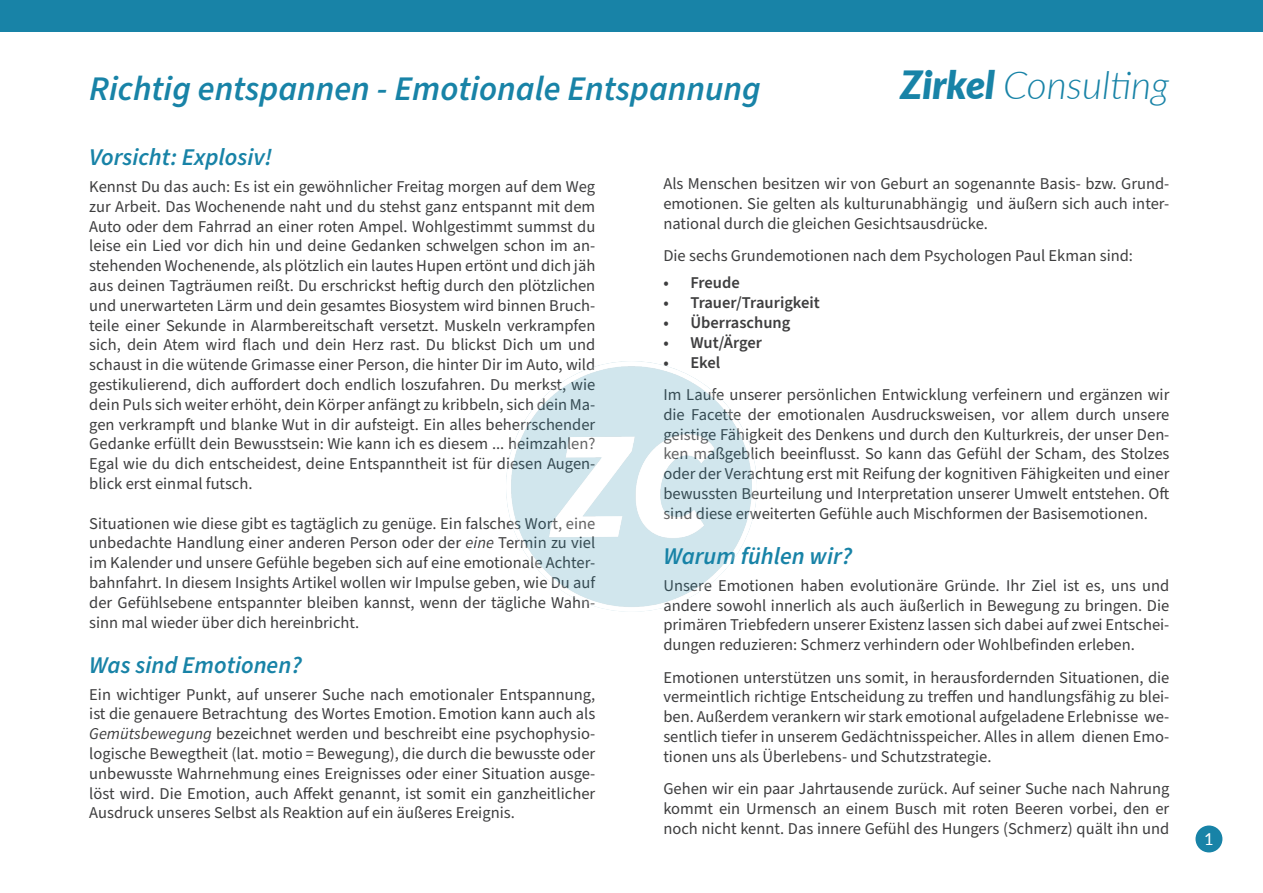
<style>
.page{position:relative;width:1263px;height:893px;background:#fff}
.page>*{position:absolute;margin:0;border:0;box-sizing:border-box;transform-origin:0 0}
.t1{font:italic 300 38.85px "Lato";color:#1883a7}
.t2{font:italic 600 34.5px "Source Sans Pro";color:#1883a7}
.t3{font:italic 600 24px "Source Sans Pro";color:#1883a7}
.t4{font:16.5px/19.8px "Source Sans Pro";color:#3e3e3f;text-align:justify}
.t5{font:600 16.5px "Source Sans Pro";color:#3e3e3f}
.t6{font:16.5px "Lato";color:#fff}
.s1{font-weight:900}
.s2{font-style:italic}
</style>
<div class="page">
<div style="left:0;top:0;width:1263px;height:32px;background:#1883a7"></div>
<div style="left:1195px;top:825px;width:27px;height:27px;background:#1883a7;border-radius:50%"></div>
<img style="left:506px;top:361px;width:251px;height:251px;border-radius:125px">
<p class="t2" style="left:89px;top:65px;width:673px">Richtig entspannen - Emotionale Entspannung</p>
<p class="t1" style="left:900px;top:58px;width:270px"><span class="s1">Zirkel</span> Consulting</p>
<p class="t3" style="left:89px;top:141px;width:184px">Vorsicht: Explosiv!</p>
<p class="t4" style="left:89px;top:177px;width:508px">Kennst Du das auch: Es ist ein gewöhnlicher Freitag morgen auf dem Weg zur Arbeit. Das Wochenende naht und du stehst ganz entspannt mit dem Auto oder dem Fahrrad an einer roten Ampel. Wohlgestimmt summst du leise ein Lied vor dich hin und deine Gedanken schwelgen schon im an&shy;stehenden Wochenende, als plötzlich ein lautes Hupen ertönt und dich jäh aus deinen Tagträumen reißt. Du erschrickst heftig durch den plötzlichen und unerwarteten Lärm und dein gesamtes Biosystem wird binnen Bruch&shy;teile einer Sekunde in Alarmbereitschaft versetzt. Muskeln verkrampfen sich, dein Atem wird flach und dein Herz rast. Du blickst Dich um und schaust in die wütende Grimasse einer Person, die hinter Dir im Auto, wild gestikulierend, dich auffordert doch endlich loszufahren. Du merkst, wie dein Puls sich weiter erhöht, dein Körper anfängt zu kribbeln, sich dein Ma&shy;gen verkrampft und blanke Wut in dir aufsteigt. Ein alles beherrschender Gedanke erfüllt dein Bewusstsein: Wie kann ich es diesem ... heimzahlen?<br>Egal wie du dich entscheidest, deine Entspanntheit ist für diesen Augen&shy;blick erst einmal futsch.</p>
<p class="t4" style="left:89px;top:514px;width:507px">Situationen wie diese gibt es tagtäglich zu genüge. Ein falsches Wort, eine unbedachte Handlung einer anderen Person oder der <span class="s2">eine</span> Termin zu viel im Kalender und unsere Gefühle begeben sich auf eine emotionale Achter&shy;bahnfahrt. In diesem Insights Artikel wollen wir Impulse geben, wie Du auf der Gefühlsebene entspannter bleiben kannst, wenn der tägliche Wahn&shy;sinn mal wieder über dich hereinbricht.</p>
<p class="t3" style="left:89px;top:648px;width:214px">Was sind Emotionen?</p>
<p class="t4" style="left:89px;top:685px;width:507px">Ein wichtiger Punkt, auf unserer Suche nach emotionaler Entspannung, ist die genauere Betrachtung des Wortes Emotion. Emotion kann auch als <span class="s2">Gemütsbewegung</span> bezeichnet werden und beschreibt eine psychophysio&shy;logische Bewegtheit (lat. motio = Bewegung), die durch die bewusste oder unbewusste Wahrnehmung eines Ereignisses oder einer Situation ausge&shy;löst wird. Die Emotion, auch Affekt genannt, ist somit ein ganzheitlicher Ausdruck unseres Selbst als Reaktion auf ein äußeres Ereignis.</p>
<p class="t4" style="left:663px;top:174px;width:507px">Als Menschen besitzen wir von Geburt an sogenannte Basis- bzw. Grund&shy;emotionen. Sie gelten als kulturunabhängig und äußern sich auch inter&shy;national durch die gleichen Gesichtsausdrücke.</p>
<p class="t4" style="left:663px;top:246px;width:471px">Die sechs Grundemotionen nach dem Psychologen Paul Ekman sind:</p>
<p class="t5" style="left:663px;top:272px;width:78px">• Freude</p>
<p class="t5" style="left:663px;top:292px;width:158px">• Trauer/Traurigkeit</p>
<p class="t5" style="left:663px;top:311px;width:129px">• Überraschung</p>
<p class="t5" style="left:663px;top:331px;width:100px">• Wut/Ärger</p>
<p class="t5" style="left:663px;top:351px;width:59px">• Ekel</p>
<p class="t4" style="left:663px;top:385px;width:508px">Im Laufe unserer persönlichen Entwicklung verfeinern und ergänzen wir die Facette der emotionalen Ausdrucksweisen, vor allem durch unsere geistige Fähigkeit des Denkens und durch den Kulturkreis, der unser Den&shy;ken maßgeblich beeinflusst. So kann das Gefühl der Scham, des Stolzes oder der Verachtung erst mit Reifung der kognitiven Fähigkeiten und einer bewussten Beurteilung und Interpretation unserer Umwelt entstehen. Oft sind diese erweiterten Gefühle auch Mischformen der Basisemotionen.</p>
<p class="t3" style="left:663px;top:540px;width:190px">Warum fühlen wir?</p>
<p class="t4" style="left:663px;top:576px;width:507px">Unsere Emotionen haben evolutionäre Gründe. Ihr Ziel ist es, uns und andere sowohl innerlich als auch äußerlich in Bewegung zu bringen. Die primären Triebfedern unserer Existenz lassen sich dabei auf zwei Entschei&shy;dungen reduzieren: Schmerz verhindern oder Wohlbefinden erleben.</p>
<p class="t4" style="left:663px;top:668px;width:508px">Emotionen unterstützen uns somit, in herausfordernden Situationen, die vermeintlich richtige Entscheidung zu treffen und handlungsfähig zu blei&shy;ben. Außerdem verankern wir stark emotional aufgeladene Erlebnisse we&shy;sentlich tiefer in unserem Gedächtnisspeicher. Alles in allem dienen Emo&shy;tionen uns als Überlebens- und Schutzstrategie.</p>
<p class="t4" style="left:663px;top:779px;width:508px">Gehen wir ein paar Jahrtausende zurück. Auf seiner Suche nach Nahrung kommt ein Urmensch an einem Busch mit roten Beeren vorbei, den er noch nicht kennt. Das innere Gefühl des Hungers (Schmerz) quält ihn und</p>
<p class="t6" style="left:1204px;top:827px;width:11px">1</p>
</div>
